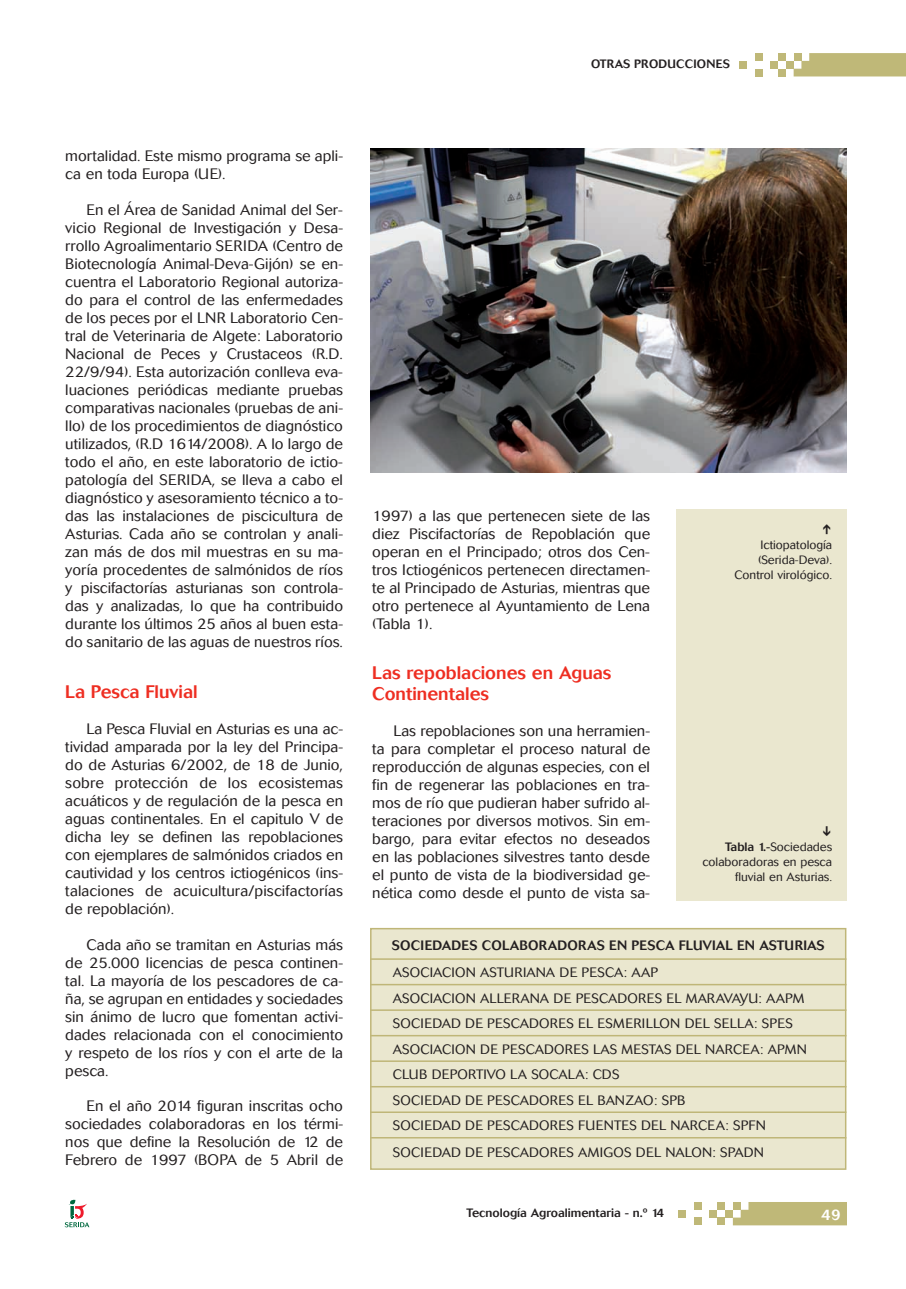
<style>
.page{position:relative;width:906px;height:1289px;background:#fff}
.page>*{position:absolute;margin:0;border:0;box-sizing:border-box;transform-origin:0 0}
.t1{font:500 18px/21px "Cosmos";color:#ee2e22}
.t2{font:300 15px/18px "Cosmos";color:#231f20;text-align:justify}
.t3{font:500 15px "Cosmos";color:#fff}
.t4{font:300 13.5px/25.5px "Cosmos";letter-spacing:.02em;color:#231f20}
.t5{font:500 13.5px "Cosmos";letter-spacing:.02em;color:#231f20}
.t6{font:300 12px/15px "Cosmos";color:#231f20;text-align:right}
.t7{font:500 12px "Cosmos";color:#231f20}
.t8{font:500 12px "Cosmos";letter-spacing:.02em;color:#231f20}
.s1{font-weight:500}
</style>
<div class="page">
<svg style="left:65px;top:1199px;width:24px;height:28px"></svg>
<div style="left:678px;top:1209px;width:8px;height:8px;background:#bfb878"></div>
<div style="left:709px;top:1209px;width:8px;height:8px;background:#bfb878"></div>
<div style="left:717px;top:1201px;width:8px;height:8px;background:#bfb878"></div>
<div style="left:717px;top:1217px;width:8px;height:8px;background:#bfb878"></div>
<div style="left:725px;top:1209px;width:8px;height:8px;background:#bfb878"></div>
<div style="left:694px;top:1201px;width:7px;height:8px;background:#bfb878"></div>
<div style="left:694px;top:1217px;width:7px;height:8px;background:#bfb878"></div>
<div style="left:733px;top:1202px;width:113px;height:23px;background:#bfb878"></div>
<div style="left:739px;top:61px;width:8px;height:8px;background:#bfb878"></div>
<div style="left:770px;top:61px;width:8px;height:8px;background:#bfb878"></div>
<div style="left:778px;top:53px;width:8px;height:8px;background:#bfb878"></div>
<div style="left:778px;top:69px;width:8px;height:7px;background:#bfb878"></div>
<div style="left:786px;top:61px;width:7px;height:8px;background:#bfb878"></div>
<div style="left:754px;top:53px;width:8px;height:8px;background:#bfb878"></div>
<div style="left:754px;top:69px;width:8px;height:7px;background:#bfb878"></div>
<svg style="left:793px;top:53px;width:113px;height:23px;background:#c2bb7f"></svg>
<img style="left:370px;top:149px;width:476px;height:323px">
<div style="left:676px;top:509px;width:170px;height:391px;background:#eae7cf"></div>
<div style="left:371px;top:928px;width:474px;height:241px;background:#eae7cf"></div>
<div style="left:370px;top:927px;width:476px;height:242px;border:2px solid #bfb678"></div>
<hr style="left:370px;top:983px;width:476px;height:2px;background:#bfb678">
<hr style="left:370px;top:958px;width:476px;height:1px;background:#bfb678">
<hr style="left:370px;top:1009px;width:476px;height:1px;background:#bfb678">
<hr style="left:370px;top:1034px;width:476px;height:2px;background:#bfb678">
<hr style="left:370px;top:1060px;width:476px;height:1px;background:#bfb678">
<hr style="left:370px;top:1085px;width:476px;height:2px;background:#bfb678">
<hr style="left:370px;top:1111px;width:476px;height:1px;background:#bfb678">
<hr style="left:370px;top:1136px;width:476px;height:2px;background:#bfb678">
<p class="t8" style="left:591px;top:59px;width:140px">OTRAS PRODUCCIONES</p>
<p class="t2" style="left:65px;top:148px;width:279px">mortalidad. Este mismo programa se apli&shy;ca en toda Europa (UE).</p>
<p class="t2" style="left:65px;top:202px;width:279px;text-indent:21px">En el Área de Sanidad Animal del Ser&shy;vicio Regional de Investigación y Desa&shy;rrollo Agroalimentario SERIDA (Centro de Biotecnología Animal-Deva-Gijón) se en&shy;cuentra el Laboratorio Regional autoriza&shy;do para el control de las enfermedades de los peces por el LNR Laboratorio Cen&shy;tral de Veterinaria de Algete: Laboratorio Nacional de Peces y Crustaceos (R.D.<br>22/9/94). Esta autorización conlleva eva&shy;luaciones periódicas mediante pruebas comparativas nacionales (pruebas de ani&shy;llo) de los procedimientos de diagnóstico utilizados, (R.D 1614/2008). A lo largo de todo el año, en este laboratorio de ictio&shy;patología del SERIDA, se lleva a cabo el diagnóstico y asesoramiento técnico a to&shy;das las instalaciones de piscicultura de Asturias. Cada año se controlan y anali&shy;zan más de dos mil muestras en su ma&shy;yoría procedentes de salmónidos de ríos y piscifactorías asturianas son controla&shy;das y analizadas, lo que ha contribuido durante los últimos 25 años al buen esta&shy;do sanitario de las aguas de nuestros ríos.</p>
<p class="t1" style="left:65px;top:683px;width:134px">La Pesca Fluvial</p>
<p class="t2" style="left:65px;top:721px;width:279px;text-indent:21px">La Pesca Fluvial en Asturias es una ac&shy;tividad amparada por la ley del Principa&shy;do de Asturias 6/2002, de 18 de Junio, sobre protección de los ecosistemas acuáticos y de regulación de la pesca en aguas continentales. En el capitulo V de dicha ley se definen las repoblaciones con ejemplares de salmónidos criados en cautividad y los centros ictiogénicos (ins&shy;talaciones de acuicultura/piscifactorías de repoblación).</p>
<p class="t2" style="left:65px;top:937px;width:279px;text-indent:21px">Cada año se tramitan en Asturias más de 25.000 licencias de pesca continen&shy;tal. La mayoría de los pescadores de ca&shy;ña, se agrupan en entidades y sociedades sin ánimo de lucro que fomentan activi&shy;dades relacionada con el conocimiento y respeto de los ríos y con el arte de la pesca.</p>
<p class="t2" style="left:65px;top:1097px;width:279px;text-indent:21px">En el año 2014 figuran inscritas ocho sociedades colaboradoras en los térmi&shy;nos que define la Resolución de 12 de Febrero de 1997 (BOPA de 5 Abril de</p>
<p class="t2" style="left:372px;top:508px;width:279px">1997) a las que pertenecen siete de las diez Piscifactorías de Repoblación que operan en el Principado; otros dos Cen&shy;tros Ictiogénicos pertenecen directamen&shy;te al Principado de Asturias, mientras que otro pertenece al Ayuntamiento de Lena (Tabla 1).</p>
<p class="t1" style="left:372px;top:663px;width:241px">Las repoblaciones en Aguas<br>Continentales</p>
<p class="t2" style="left:372px;top:722px;width:279px;text-indent:21px">Las repoblaciones son una herramien&shy;ta para completar el proceso natural de reproducción de algunas especies, con el fin de regenerar las poblaciones en tra&shy;mos de río que pudieran haber sufrido al&shy;teraciones por diversos motivos. Sin em&shy;bargo, para evitar efectos no deseados en las poblaciones silvestres tanto desde el punto de vista de la biodiversidad ge&shy;nética como desde el punto de vista sa-</p>
<p class="t6" style="left:734px;top:538px;width:99px">Ictiopatología (Serida-Deva).<br>Control virológico.</p>
<p class="t6" style="left:702px;top:840px;width:131px"><span class="s1">Tabla 1.-</span>Sociedades colaboradoras en pesca fluvial en Asturias.</p>
<p class="t5" style="left:392px;top:940px;width:434px">SOCIEDADES COLABORADORAS EN PESCA FLUVIAL EN ASTURIAS</p>
<p class="t4" style="left:393px;top:960px;width:415px">ASOCIACION ASTURIANA DE PESCA: AAP<br>ASOCIACION ALLERANA DE PESCADORES EL MARAVAYU: AAPM SOCIEDAD DE PESCADORES EL ESMERILLON DEL SELLA: SPES ASOCIACION DE PESCADORES LAS MESTAS DEL NARCEA: APMN CLUB DEPORTIVO LA SOCALA: CDS<br>SOCIEDAD DE PESCADORES EL BANZAO: SPB<br>SOCIEDAD DE PESCADORES FUENTES DEL NARCEA: SPFN</p>
<p class="t4" style="left:393px;top:1140px;width:373px">SOCIEDAD DE PESCADORES AMIGOS DEL NALON: SPADN</p>
<p class="t7" style="left:466px;top:1208px;width:199px">Tecnología Agroalimentaria - n.º 14</p>
<p class="t3" style="left:821px;top:1208px;width:21px">49</p>
</div>
